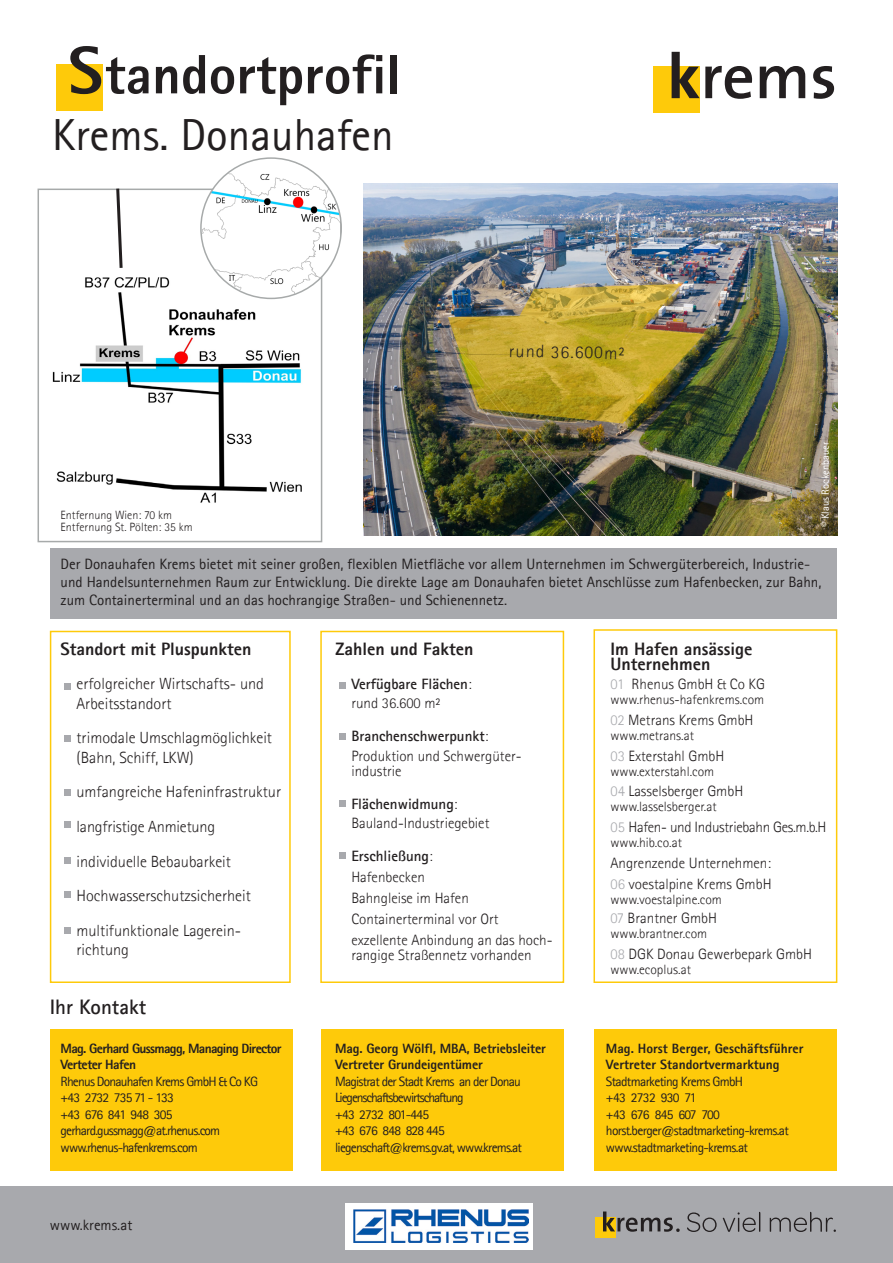
<style>
.page{position:relative;width:893px;height:1263px;background:#fff}
.page>*{position:absolute;margin:0;border:0;box-sizing:border-box;transform-origin:0 0}
.t1{font:800 55.5px "Agfa Rotis Sans Serif";color:#231f20}
.t2{font:45px "Agfa Rotis Sans Serif";color:#231f20}
.t3{font:700 21px "Agfa Rotis Sans Serif";color:#231f20}
.t4{font:800 18px/15px "Agfa Rotis Sans Serif";color:#231f20}
.t5{font:300 18px "Agfa Rotis Sans Serif";color:#231f20}
.t6{font:300 16.2px/34.5px "Agfa Rotis Sans Serif";color:#231f20}
.t7{font:300 15px/21px "Agfa Rotis Sans Serif";color:#231f20}
.t8{font:15px/18px "Agfa Rotis Sans Serif";color:#231f20}
.t9{font:300 15px "Agfa Rotis Sans Serif";letter-spacing:-.02em;color:#231f20}
.t10{font:700 15px/19.5px "Agfa Rotis Sans Serif";color:#231f20}
.t11{font:13.5px/16.5px "Agfa Rotis Sans Serif";letter-spacing:-.06em;color:#231f20}
.t12{font:300 13.5px "Agfa Rotis Sans Serif";color:#231f20}
.t13{font:800 13.5px/16.5px "Agfa Rotis Sans Serif";letter-spacing:-.01em;color:#231f20}
.t14{font:800 13.5px/16.5px "Agfa Rotis Sans Serif";letter-spacing:-.05em;color:#231f20}
.t15{font:300 12px/12px "Agfa Rotis Sans Serif";color:#231f20}
.t16{font:10.5px "Agfa Rotis Sans Serif";color:#fff}
.s1{font-size:67.5px}
.s2{color:#a8a9ad}
.s3{font-weight:300}
.s4{font-weight:700}
</style>
<div class="page">
<div style="left:0;top:1186px;width:893px;height:77px;background:#a8a9ad"></div>
<div style="left:56px;top:64px;width:47px;height:47px;background:#feca0a"></div>
<div style="left:595px;top:1218px;width:20px;height:20px;background:#feca0a"></div>
<svg style="left:603px;top:1211px;width:233px;height:21px"></svg>
<img style="left:363px;top:184px;width:474px;height:352px">
<img style="left:52px;top:236px;width:250px;height:267px">
<div style="left:38px;top:189px;width:284px;height:353px;border:2px solid #a7aaaa"></div>
<div style="left:51px;top:549px;width:786px;height:70px;background:#a8a9ad"></div>
<div style="left:50px;top:631px;width:241px;height:352px;border:2px solid #feca0a"></div>
<div style="left:320px;top:631px;width:244px;height:352px;border:2px solid #feca0a"></div>
<div style="left:593px;top:629px;width:244px;height:354px;border:2px solid #feca0a"></div>
<div style="left:51px;top:1029px;width:242px;height:142px;background:#feca0a"></div>
<div style="left:321px;top:1029px;width:242px;height:142px;background:#feca0a"></div>
<div style="left:594px;top:1029px;width:243px;height:142px;background:#feca0a"></div>
<div style="left:65px;top:683px;width:6px;height:7px;background:#a8a9ad"></div>
<svg style="left:65px;top:735px;width:6px;height:6px"></svg>
<svg style="left:65px;top:789px;width:6px;height:6px"></svg>
<svg style="left:65px;top:822px;width:6px;height:6px"></svg>
<svg style="left:65px;top:857px;width:6px;height:6px"></svg>
<svg style="left:65px;top:891px;width:6px;height:6px"></svg>
<div style="left:65px;top:927px;width:6px;height:7px;background:#a8a9ad"></div>
<svg style="left:339px;top:682px;width:6px;height:6px"></svg>
<div style="left:339px;top:733px;width:6px;height:7px;background:#a8a9ad"></div>
<div style="left:339px;top:800px;width:6px;height:7px;background:#a8a9ad"></div>
<svg style="left:339px;top:853px;width:6px;height:6px"></svg>
<div style="left:345px;top:1203px;width:188px;height:46px;background:#fff"></div>
<img style="left:353px;top:1209px;width:175px;height:33px">
<img style="left:201px;top:163px;width:140px;height:132px">
<svg style="left:115px;top:188px;width:9px;height:83px"></svg>
<div style="left:653px;top:67px;width:47px;height:46px;background:#feca0a"></div>
<svg style="left:672px;top:52px;width:80px;height:47px"></svg>
<svg style="left:760px;top:66px;width:45px;height:32px"></svg>
<svg style="left:813px;top:66px;width:21px;height:33px"></svg>
<h1 class="t1" style="left:68px;top:39px;width:334px"><span class="s1">S</span>tandortprofil</h1>
<h2 class="t2" style="left:52px;top:108px;width:343px">Krems. Donauhafen</h2>
<p class="t15" style="left:61px;top:508px;width:133px">Entfernung Wien: 70 km<br>Entfernung St. Pölten: 35 km</p>
<p class="t5" style="left:509px;top:340px;width:117px;rotate:1deg">rund 36.600m²</p>
<p class="t16" style="left:819px;top:527px;width:87px;rotate:-90deg">© Klaus Rockenbauer</p>
<p class="t8" style="left:61px;top:555px;width:762px">Der Donauhafen Krems bietet mit seiner großen, flexiblen Mietfläche vor allem Unternehmen im Schwergüterbereich, Industrie&shy;und Handelsunternehmen Raum zur Entwicklung. Die direkte Lage am Donauhafen bietet Anschlüsse zum Hafenbecken, zur Bahn, zum Containerterminal und an das hochrangige Straßen- und Schienennetz.</p>
<p class="t4" style="left:61px;top:641px;width:192px">Standort mit Pluspunkten</p>
<p class="t6" style="left:77px;top:674px;width:189px;line-height:19.5px">erfolgreicher Wirtschafts- und<br>Arbeitsstandort</p>
<p class="t6" style="left:77px;top:728px;width:197px;line-height:19.5px">trimodale Umschlagmöglichkeit (Bahn, Schiff, LKW)</p>
<p class="t6" style="left:77px;top:775px;width:206px">umfangreiche Hafeninfrastruktur langfristige Anmietung individuelle Bebaubarkeit<br>Hochwasserschutzsicherheit multifunktionale Lagerein-</p>
<p class="t6" style="left:77px;top:932px;width:54px">richtung</p>
<p class="t4" style="left:335px;top:641px;width:139px">Zahlen und Fakten</p>
<p class="t4" style="left:610px;top:641px;width:143px">Im Hafen ansässige<br>Unternehmen</p>
<p class="t7" style="left:610px;top:673px;width:156px"><span class="s2">01</span> Rhenus GmbH &amp; Co KG</p>
<p class="t12" style="left:610px;top:692px;width:155px">www.rhenus-hafenkrems.com</p>
<p class="t7" style="left:610px;top:709px;width:145px"><span class="s2">02</span> Metrans Krems GmbH</p>
<p class="t12" style="left:610px;top:728px;width:85px">www.metrans.at</p>
<p class="t7" style="left:610px;top:745px;width:115px"><span class="s2">03</span> Exterstahl GmbH</p>
<p class="t12" style="left:610px;top:764px;width:105px">www.exterstahl.com</p>
<p class="t7" style="left:610px;top:780px;width:134px"><span class="s2">04</span> Lasselsberger GmbH</p>
<p class="t12" style="left:610px;top:798px;width:108px">www.lasselsberger.at</p>
<p class="t9" style="left:610px;top:818px;width:217px"><span class="s2">05</span> Hafen- und Industriebahn Ges.m.b.H</p>
<p class="t12" style="left:610px;top:834px;width:73px">www.hib.co.at</p>
<p class="t7" style="left:610px;top:852px;width:163px">Angrenzende Unternehmen:<br><span class="s2">06</span> voestalpine Krems GmbH</p>
<p class="t12" style="left:610px;top:891px;width:113px">www.voestalpine.com</p>
<p class="t7" style="left:610px;top:907px;width:108px"><span class="s2">07</span> Brantner GmbH</p>
<p class="t12" style="left:610px;top:926px;width:98px">www.brantner.com</p>
<p class="t7" style="left:610px;top:943px;width:203px"><span class="s2">08</span> DGK Donau Gewerbepark GmbH</p>
<p class="t12" style="left:610px;top:962px;width:82px">www.ecoplus.at</p>
<p class="t10" style="left:351px;top:673px;width:122px">Verfügbare Flächen<span class="s3">: rund 36.600 m²</span></p>
<p class="t7" style="left:351px;top:726px;width:172px;line-height:19.5px"><span class="s4">Branchenschwerpunkt</span>:<br>Produktion und Schwergüter-</p>
<p class="t7" style="left:351px;top:760px;width:52px">industrie</p>
<p class="t7" style="left:351px;top:794px;width:140px;line-height:19.5px"><span class="s4">Flächenwidmung</span>:<br>Bauland-Industriegebiet</p>
<p class="t7" style="left:351px;top:845px;width:203px"><span class="s4">Erschließung</span>:<br>Hafenbecken<br>Bahngleise im Hafen<br>Containerterminal vor Ort exzellente Anbindung an das hoch-</p>
<p class="t7" style="left:351px;top:944px;width:182px">rangige Straßennetz vorhanden</p>
<h3 class="t3" style="left:50px;top:993px;width:98px">Ihr Kontakt</h3>
<p class="t14" style="left:61px;top:1039px;width:223px">Mag. Gerhard Gussmagg, Managing Director<br>Verteter Hafen</p>
<p class="t11" style="left:61px;top:1073px;width:199px">Rhenus Donauhafen Krems GmbH &amp; Co KG +43 2732 735 71 - 133<br>+43 676 841 948 305 gerhard.gussmagg@at.rhenus.com www.rhenus-hafenkrems.com</p>
<p class="t8" style="left:50px;top:1215px;width:84px">www.krems.at</p>
<p class="t13" style="left:335px;top:1039px;width:212px">Mag. Georg Wölfl, MBA, Betriebsleiter<br>Vertreter Grundeigentümer</p>
<p class="t11" style="left:335px;top:1072px;width:188px">Magistrat der Stadt Krems an der Donau<br>Liegenschaftsbewirtschaftung<br>+43 2732 801-445<br>+43 676 848 828 445 liegenschaft@krems.gv.at, www.krems.at</p>
<p class="t13" style="left:606px;top:1039px;width:199px">Mag. Horst Berger, Geschäftsführer<br>Vertreter Standortvermarktung</p>
<p class="t11" style="left:606px;top:1072px;width:185px">Stadtmarketing Krems GmbH<br>+43 2732 930 71<br>+43 676 845 607 700 horst.berger@stadtmarketing-krems.at www.stadtmarketing-krems.at</p>
</div>
